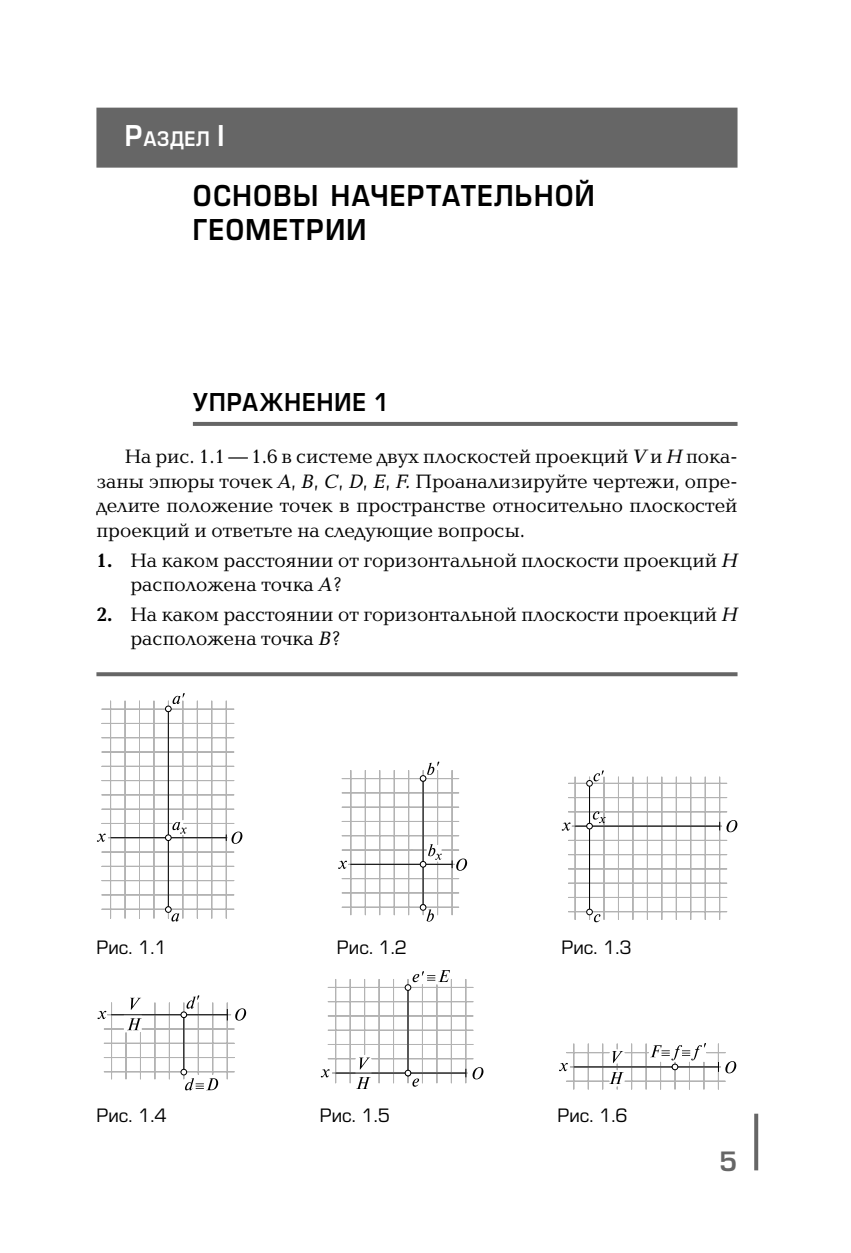
<style>
.page{position:relative;width:851px;height:1253px;background:#fff}
.page>*{position:absolute;margin:0;border:0;box-sizing:border-box;transform-origin:0 0}
.t1{font:28px/33.6px "Europe Demi";letter-spacing:.05em;color:#000;scale:.9 1}
.t2{font:26px "Europe Demi";color:#666}
.t3{font:24px "Europe Demi";letter-spacing:.05em;color:#000;scale:.9 1}
.t4{font:20px/24.4px "Baltica";color:#000}
.t5{font:19.6px "Europe Demi";letter-spacing:.03em;color:#fff;scale:.9 1}
.t6{font:18px "Europe";color:#000}
.s1{font-size:28px}
.s2{font-style:italic}
.s3{font-weight:700}
</style>
<div class="page">
<svg style="left:754px;top:1114px;width:4px;height:56px"></svg>
<div style="left:96px;top:108px;width:641px;height:60px;background:#666"></div>
<hr style="left:193px;top:422px;width:544px;height:4px;background:#666">
<svg style="left:97px;top:693px;width:145px;height:228px"></svg>
<div style="left:165px;top:906px;width:7px;height:7px;border:1px solid #000;border-radius:50%"></div>
<svg style="left:96px;top:672px;width:641px;height:4px;background:#6f6f6f"></svg>
<svg style="left:338px;top:762px;width:129px;height:160px"></svg>
<div style="left:419px;top:904px;width:7px;height:7px;border:1px solid #000;border-radius:50%"></div>
<svg style="left:561px;top:770px;width:176px;height:152px"></svg>
<svg style="left:559px;top:1043px;width:177px;height:46px"></svg>
<div style="left:671px;top:1064px;width:7px;height:6px;border:1px solid #000;border-radius:50%"></div>
<svg style="left:321px;top:970px;width:162px;height:119px"></svg>
<div style="left:404px;top:1070px;width:7px;height:6px;border:1px solid #000;border-radius:50%"></div>
<svg style="left:97px;top:995px;width:149px;height:95px"></svg>
<div style="left:180px;top:1011px;width:7px;height:7px;border:1px solid #000;border-radius:50%"></div>
<p class="t5" style="left:125px;top:127px;width:112px"><span class="s1">Р</span>аздел <span class="s1">I</span></p>
<h1 class="t1" style="left:193px;top:179px;width:448px">Основы начертательной геометрии</h1>
<p class="t3" style="left:193px;top:388px;width:219px">Упражнение 1</p>
<p class="t4" style="left:96px;top:445px;width:642px;text-align:justify;text-indent:28px">На рис. 1.1—1.6 в системе двух плоскостей проекций <span class="s2">V</span> и <span class="s2">Н</span> пока&shy;заны эпюры точек <span class="s2">А</span>, <span class="s2">В</span>, <span class="s2">С</span>, <span class="s2">D</span>, <span class="s2">E</span>, <span class="s2">F.</span> Проанализируйте чертежи, опре&shy;делите положение точек в пространстве относительно плоскостей проекций и ответьте на следующие вопросы.</p>
<p class="t4" style="left:130px;top:548px;width:608px;text-indent:-34px"><span class="s3">1.</span> На каком расстоянии от горизонтальной плоскости проекций <span class="s2">Н </span>расположена точка <span class="s2">А</span>?</p>
<p class="t4" style="left:130px;top:603px;width:608px;text-indent:-34px"><span class="s3">2.</span> На каком расстоянии от горизонтальной плоскости проекций <span class="s2">Н </span>расположена точка <span class="s2">B</span>?</p>
<p class="t6" style="left:96px;top:937px;width:72px">Рис. 1.1</p>
<p class="t6" style="left:337px;top:937px;width:72px">Рис. 1.2</p>
<p class="t6" style="left:561px;top:937px;width:72px">Рис. 1.3</p>
<p class="t6" style="left:96px;top:1105px;width:72px">Рис. 1.4</p>
<p class="t6" style="left:320px;top:1105px;width:72px">Рис. 1.5</p>
<p class="t6" style="left:557px;top:1105px;width:72px">Рис. 1.6</p>
<h2 class="t2" style="left:719px;top:1146px;width:20px">5</h2>
</div>
